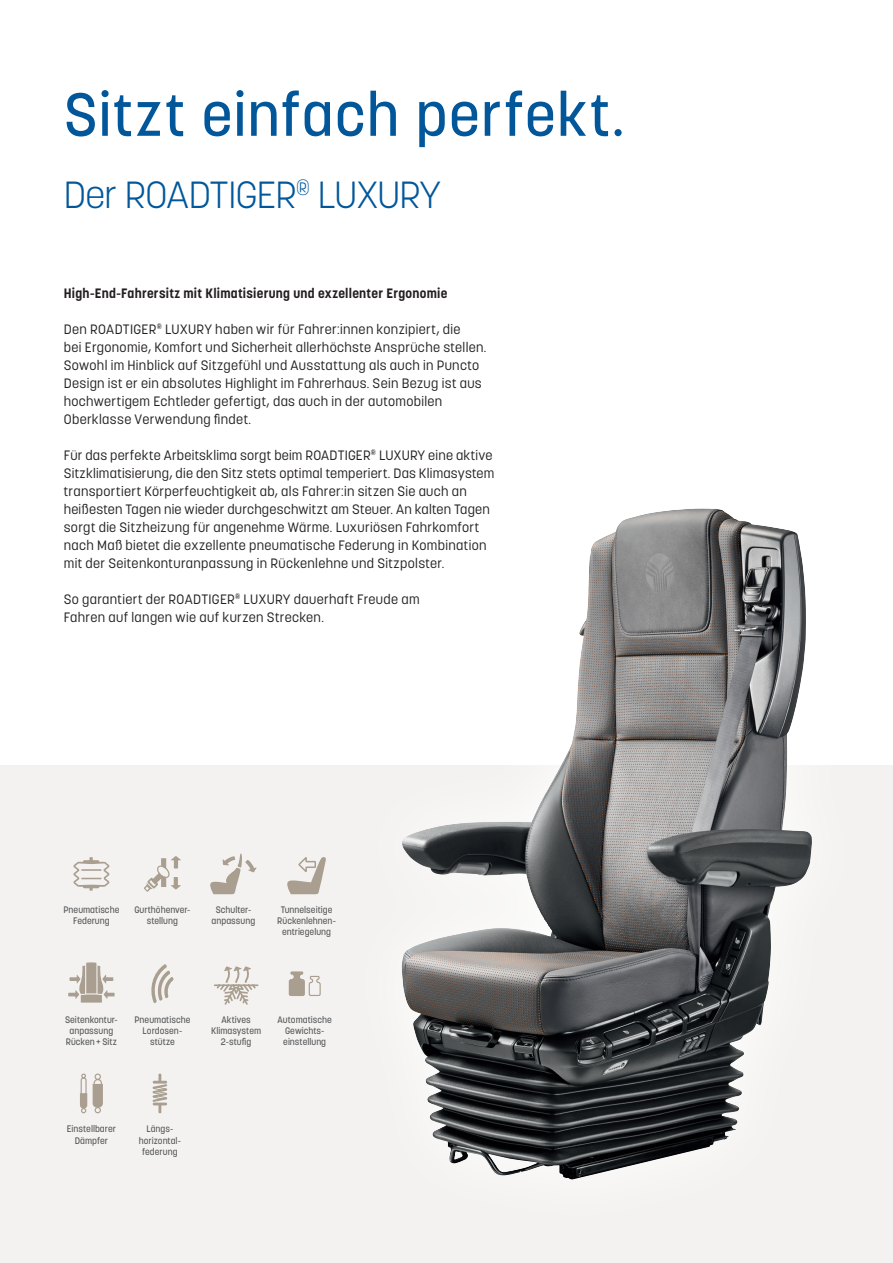
<style>
.page{position:relative;width:893px;height:1263px;background:#fff}
.page>*{position:absolute;margin:0;border:0;box-sizing:border-box;transform-origin:0 0}
.t1{font:500 60px "Korolev";letter-spacing:.015em;color:#01579a}
.t2{font:300 37.5px "Korolev";letter-spacing:-.02em;color:#01579a}
.t3{font:13.5px/18px "Korolev";letter-spacing:.025em;color:#231f20}
.t4{font:700 13.5px "Korolev";letter-spacing:.02em;color:#231f20}
.t5{font:500 9.3px/11.2px "Korolev";color:#57585a;text-align:center}
</style>
<div class="page">
<div style="left:0;top:766px;width:893px;height:497px;background:#f3f2f0"></div>
<svg style="left:73px;top:857px;width:36px;height:34px"></svg>
<svg style="left:151px;top:964px;width:22px;height:39px"></svg>
<svg style="left:80px;top:1073px;width:7px;height:40px"></svg>
<svg style="left:93px;top:1073px;width:10px;height:40px"></svg>
<svg style="left:289px;top:971px;width:32px;height:25px"></svg>
<svg style="left:68px;top:962px;width:47px;height:40px"></svg>
<svg style="left:210px;top:853px;width:47px;height:41px"></svg>
<svg style="left:144px;top:856px;width:37px;height:36px"></svg>
<svg style="left:287px;top:857px;width:39px;height:37px"></svg>
<svg style="left:339px;top:508px;width:535px;height:672px"></svg>
<img style="left:402px;top:508px;width:293px;height:462px">
<svg style="left:152px;top:1073px;width:15px;height:40px"></svg>
<svg style="left:214px;top:966px;width:45px;height:39px"></svg>
<h1 class="t1" style="left:64px;top:77px;width:562px">Sitzt einfach perfekt.</h1>
<h2 class="t2" style="left:64px;top:171px;width:379px">Der ROADTIGER<sup>®</sup> LUXURY</h2>
<p class="t4" style="left:64px;top:285px;width:385px">High-End-Fahrersitz mit Klimatisierung und exzellenter Ergonomie</p>
<p class="t3" style="left:64px;top:320px;width:424px">Den ROADTIGER<sup>®</sup> LUXURY haben wir für Fahrer:innen konzipiert, die<br>bei Ergonomie, Komfort und Sicherheit allerhöchste Ansprüche stellen.<br>Sowohl im Hinblick auf Sitzgefühl und Ausstattung als auch in Puncto Design ist er ein absolutes Highlight im Fahrerhaus. Sein Bezug ist aus hochwertigem Echtleder gefertigt, das auch in der automobilen Oberklasse Verwendung findet.</p>
<p class="t3" style="left:64px;top:446px;width:432px">Für das perfekte Arbeitsklima sorgt beim ROADTIGER<sup>®</sup> LUXURY eine aktive Sitzklimatisierung, die den Sitz stets optimal temperiert. Das Klimasystem transportiert Körperfeuchtigkeit ab, als Fahrer:in sitzen Sie auch an heißesten Tagen nie wieder durchgeschwitzt am Steuer. An kalten Tagen sorgt die Sitzheizung für angenehme Wärme. Luxuriösen Fahrkomfort nach Maß bietet die exzellente pneumatische Federung in Kombination mit der Seitenkonturanpassung in Rückenlehne und Sitzpolster.</p>
<p class="t3" style="left:64px;top:590px;width:357px">So garantiert der ROADTIGER<sup>®</sup> LUXURY dauerhaft Freude am<br>Fahren auf langen wie auf kurzen Strecken.</p>
<p class="t5" style="left:63px;top:904px;width:57px">Pneumatische<br>Federung</p>
<p class="t5" style="left:134px;top:904px;width:58px">Gurthöhenver&shy;stellung</p>
<p class="t5" style="left:277px;top:904px;width:60px">Tunnelseitige<br>Rückenlehnen&shy;entriegelung</p>
<p class="t5" style="left:212px;top:904px;width:45px">Schulter&shy;anpassung</p>
<p class="t5" style="left:65px;top:1014px;width:54px">Seitenkontur&shy;anpassung<br>Rücken + Sitz</p>
<p class="t5" style="left:134px;top:1014px;width:57px">Pneumatische<br>Lordosen&shy;stütze</p>
<p class="t5" style="left:211px;top:1014px;width:52px">Aktives<br>Klimasystem<br>2-stufig</p>
<p class="t5" style="left:278px;top:1014px;width:56px">Automatische<br>Gewichts&shy;einstellung</p>
<p class="t5" style="left:67px;top:1123px;width:51px">Einstellbarer<br>Dämpfer</p>
<p class="t5" style="left:139px;top:1123px;width:43px">Längs&shy;horizontal&shy;federung</p>
</div>
